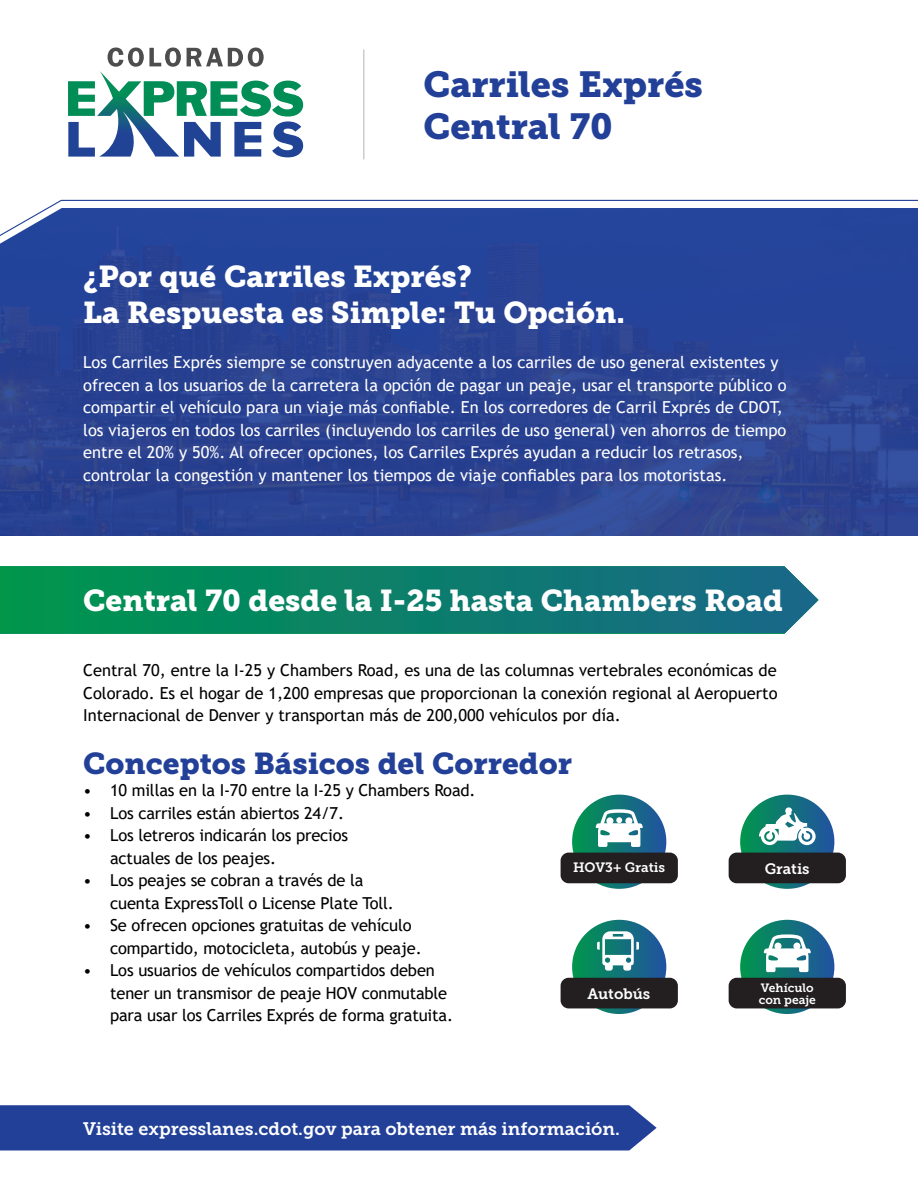
<style>
.page{position:relative;width:918px;height:1188px;background:#fff}
.page>*{position:absolute;margin:0;border:0;box-sizing:border-box;transform-origin:0 0}
.t1{font:36px/42px "Museo Slab 900";color:#224098}
.t2{font:30px/36px "Museo Slab 900";color:#fff}
.t3{font:30px "Museo Slab 900";color:#224098}
.t4{font:18px "Museo Slab 700";color:#fff}
.t5{font:16.5px/22.5px "Trebuchet MS";letter-spacing:-.01em;color:#000}
.t6{font:16.5px/22.5px "Trebuchet MS";color:#fff}
.t7{font:15px "Museo Slab 700";color:#fff}
.t8{font:13.5px "Museo Slab 700";color:#fff}
.t9{font:12px "Museo Slab 700";color:#fff}
</style>
<div class="page">
<div style="left:0;top:209px;width:918px;height:327px;background:#224098"></div>
<div style="left:0;top:1105px;width:657px;height:45px;background:#224098"></div>
<svg style="left:0;top:566px;width:818px;height:67px;background:#0f816c"></svg>
<svg style="left:572px;top:795px;width:94px;height:94px;background:#127375"></svg>
<div style="left:561px;top:853px;width:117px;height:30px;background:#231f20;border-radius:8px"></div>
<svg style="left:595px;top:809px;width:48px;height:38px"></svg>
<div style="left:602px;top:823px;width:34px;height:7px;background:#fff;border-radius:2px"></div>
<svg style="left:740px;top:795px;width:94px;height:94px;background:#127375"></svg>
<div style="left:729px;top:853px;width:117px;height:30px;background:#231f20;border-radius:8px"></div>
<svg style="left:759px;top:807px;width:57px;height:38px"></svg>
<svg style="left:740px;top:920px;width:94px;height:94px;background:#127476"></svg>
<svg style="left:764px;top:934px;width:47px;height:38px"></svg>
<div style="left:770px;top:948px;width:34px;height:7px;background:#fff;border-radius:2px"></div>
<div style="left:729px;top:978px;width:117px;height:30px;background:#231f20;border-radius:8px"></div>
<svg style="left:572px;top:920px;width:94px;height:94px;background:#127376"></svg>
<div style="left:561px;top:978px;width:117px;height:30px;background:#231f20;border-radius:8px"></div>
<svg style="left:597px;top:931px;width:42px;height:40px"></svg>
<svg style="left:0;top:48px;width:918px;height:196px"></svg>
<hr style="left:363px;top:50px;width:1px;height:109px;background:#ccc">
<h1 class="t1" style="left:423px;top:64px;width:281px">Carriles Exprés<br>Central 70</h1>
<h2 class="t2" style="left:83px;top:259px;width:543px">¿Por qué Carriles Exprés?<br>La Respuesta es Simple: Tu Opción.</h2>
<p class="t6" style="left:83px;top:351px;width:705px">Los Carriles Exprés siempre se construyen adyacente a los carriles de uso general existentes y ofrecen a los usuarios de la carretera la opción de pagar un peaje, usar el transporte público o compartir el vehículo para un viaje más confiable. En los corredores de Carril Exprés de CDOT, los viajeros en todos los carriles (incluyendo los carriles de uso general) ven ahorros de tiempo entre el 20% y 50%. Al ofrecer opciones, los Carriles Exprés ayudan a reducir los retrasos, controlar la congestión y mantener los tiempos de viaje confiables para los motoristas.</p>
<h2 class="t2" style="left:83px;top:583px;width:701px">Central 70 desde la I-25 hasta Chambers Road</h2>
<p class="t5" style="left:83px;top:659px;width:696px;text-align:justify">Central 70, entre la I-25 y Chambers Road, es una de las columnas vertebrales económicas de Colorado. Es el hogar de 1,200 empresas que proporcionan la conexión regional al Aeropuerto Internacional de Denver y transportan más de 200,000 vehículos por día.</p>
<h2 class="t3" style="left:83px;top:746px;width:490px">Conceptos Básicos del Corredor</h2>
<p class="t5" style="left:83px;top:779px;width:394px">• 10 millas en la I-70 entre la I-25 y Chambers Road.</p>
<p class="t5" style="left:83px;top:802px;width:262px">• Los carriles están abiertos 24/7.</p>
<p class="t5" style="left:110px;top:824px;width:240px;text-indent:-27px">• Los letreros indicarán los precios actuales de los peajes.</p>
<p class="t5" style="left:110px;top:869px;width:285px;text-indent:-27px">• Los peajes se cobran a través de la cuenta ExpressToll o License Plate Toll.</p>
<p class="t5" style="left:110px;top:914px;width:313px;text-indent:-27px">• Se ofrecen opciones gratuitas de vehículo compartido, motocicleta, autobús y peaje.</p>
<p class="t5" style="left:110px;top:959px;width:344px;text-indent:-27px">• Los usuarios de vehículos compartidos deben tener un transmisor de peaje HOV conmutable para usar los Carriles Exprés de forma gratuita.</p>
<p class="t8" style="left:573px;top:860px;width:94px">HOV3+ Gratis</p>
<p class="t7" style="left:765px;top:860px;width:46px">Gratis</p>
<p class="t9" style="left:761px;top:981px;width:54px">Vehículo</p>
<p class="t7" style="left:588px;top:985px;width:64px">Autobús</p>
<p class="t9" style="left:759px;top:993px;width:59px">con peaje</p>
<p class="t4" style="left:83px;top:1118px;width:538px">Visite expresslanes.cdot.gov para obtener más información.</p>
</div>
